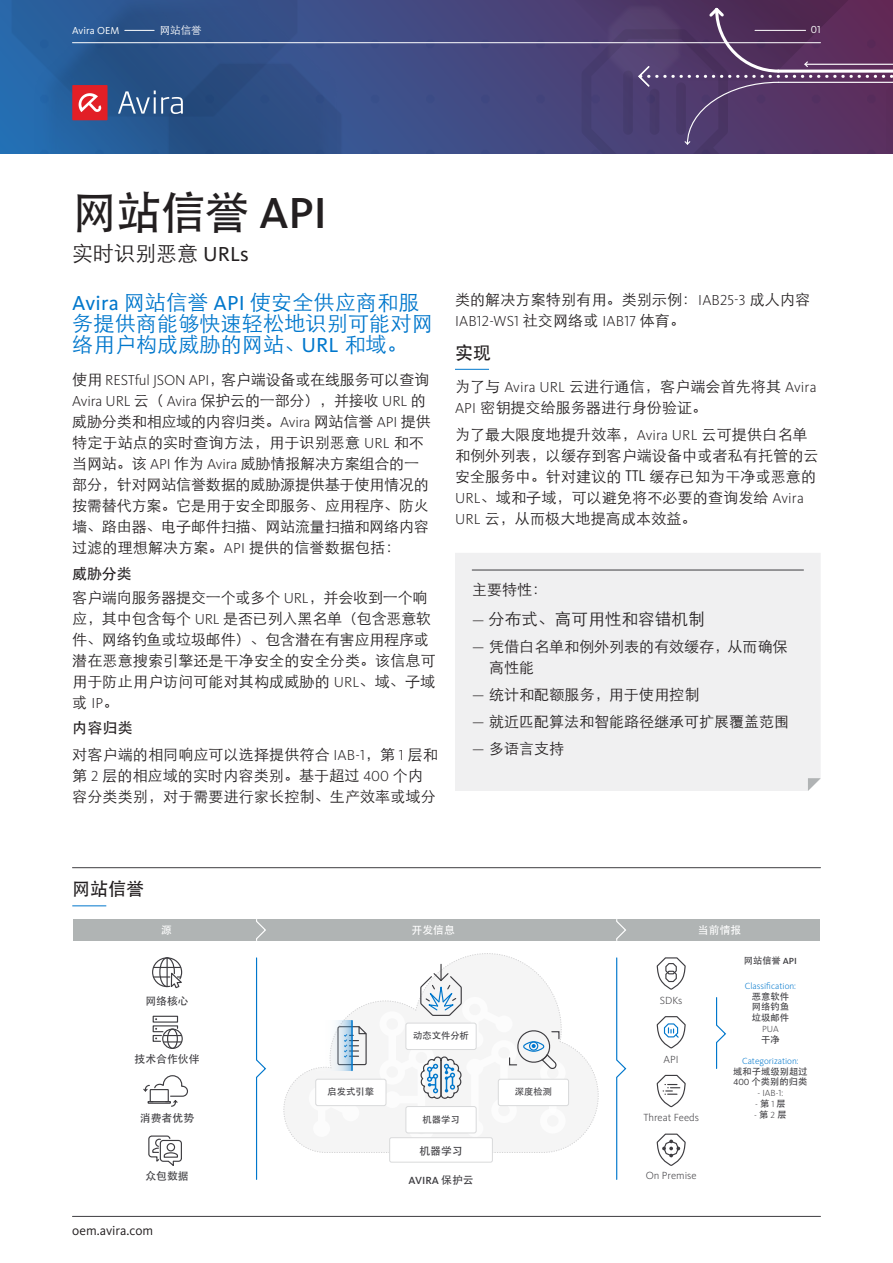
<style>
.page{position:relative;width:893px;height:1263px;background:#fff}
.page>*{position:absolute;margin:0;border:0;box-sizing:border-box;transform-origin:0 0}
._15_Main_Subhead{font:500 45px "ST Heiti SC";color:#231f20}
._05_Intro_text{font:300 21px/21px "ST Heiti SC";letter-spacing:.01em;color:#07c}
._15_Main_Subhead-2{font:300 21px "ST Heiti SC";color:#231f20}
._05_Subhead_rule_mid{font:500 18px "ST Heiti SC";color:#231f20}
._10_Bullet_Text_Blac{font:300 16.5px "ST Heiti SC";letter-spacing:.01em;color:#231f20}
._04_Bodycopy_para_sp{font:300 15px/21px "ST Heiti SC";letter-spacing:.01em;color:#231f20}
._04a_Bodycopy_2_para{font:300 15px/21px "ST Heiti SC";letter-spacing:-.01em;color:#231f20}
._04_Bodycopy_para_sp-2{font:300 15px/21px "ST Heiti SC";letter-spacing:-.01em;color:#231f20}
._10_Bullet_Text_Blac-2{font:300 15px/21px "ST Heiti SC";color:#231f20}
._11_Bullet_Heading{font:300 15px "ST Heiti SC";color:#231f20}
._17_Sub_Suhead{font:500 15px "ST Heiti SC";color:#231f20}
._04_Bodycopy_para_sp-3{font:500 15px "ST Heiti SC";color:#231f20}
.t1{font:13.5px "Kievit OT";color:#231f20}
.t2{font:300 10.65px "Kievit OT";color:#3d3c40}
.t3{font:10.65px "Adobe Heiti Std";color:#3d3c40}
.t4{font:10.65px "Adobe Heiti Std";color:#fff}
.t5{font:500 10.65px "Kievit OT";color:#3d3c40}
.t6{font:10.5px "Kievit OT";color:#fff}
.t7{font:300 10.5px "ST Heiti SC";color:#fff}
.t8{font:9.15px/10.6px "Adobe Heiti Std";color:#3d3c40;text-align:justify}
.t9{font:300 9.15px "Kievit OT";color:#07c}
.t10{font:300 9.15px "Kievit OT";color:#3d3c40}
.s1{font-family:"Kievit OT"}
.s2{font-family:"Kievit OT";font-weight:400}
.s3{font-family:"Kievit OT";font-size:15px}
.s4{font-family:"Kievit OT";font-weight:500}
.s5{font-family:"Adobe Heiti Std";font-weight:400}
</style>
<div class="page">
<div style="left:455px;top:553px;width:366px;height:238px;background:#f0f0f1"></div>
<svg style="left:0;top:0;width:574px;height:153px;background:#35518a"></svg>
<svg style="left:574px;top:0;width:319px;height:153px;background:#573b6a"></svg>
<hr style="left:72px;top:42px;width:748px;height:1px;background:#fff">
<hr style="left:755px;top:30px;width:51px;height:1px;background:#fff">
<div style="left:72px;top:85px;width:36px;height:35px;background:#e21f26"></div>
<svg style="left:78px;top:93px;width:23px;height:19px"></svg>
<svg style="left:118px;top:91px;width:65px;height:23px"></svg>
<hr style="left:72px;top:1216px;width:748px;height:1px;background:#3d3c40">
<hr style="left:455px;top:369px;width:34px;height:1px;background:#07c">
<hr style="left:472px;top:570px;width:331px;height:1px;background:#3d3c40">
<svg style="left:125px;top:30px;width:29px;height:1px"></svg>
<div style="left:389px;top:1137px;width:104px;height:25px;border:1px solid #d9dadb;border-radius:2px"></div>
<svg style="left:152px;top:957px;width:31px;height:32px"></svg>
<svg style="left:143px;top:1075px;width:45px;height:32px"></svg>
<div style="left:153px;top:1016px;width:25px;height:7px;border:1px solid #3d3c40"></div>
<svg style="left:152px;top:1018px;width:29px;height:24px"></svg>
<div style="left:162px;top:1028px;width:21px;height:21px;border:1px solid #3d3c40;border-radius:50%"></div>
<div style="left:167px;top:1028px;width:11px;height:21px;border:1px solid #3d3c40;border-radius:50%"></div>
<svg style="left:148px;top:1135px;width:34px;height:31px"></svg>
<svg style="left:616px;top:957px;width:11px;height:223px"></svg>
<svg style="left:716px;top:997px;width:10px;height:72px"></svg>
<svg style="left:256px;top:957px;width:10px;height:223px"></svg>
<svg style="left:283px;top:953px;width:316px;height:200px"></svg>
<div style="left:529px;top:1041px;width:9px;height:10px;border:1px solid #07c;border-radius:50%"></div>
<svg style="left:656px;top:957px;width:30px;height:32px"></svg>
<svg style="left:656px;top:1133px;width:30px;height:32px"></svg>
<svg style="left:656px;top:1074px;width:30px;height:33px"></svg>
<svg style="left:656px;top:1016px;width:30px;height:32px"></svg>
<div style="left:73px;top:919px;width:747px;height:22px;background:#b0b4b4"></div>
<svg style="left:256px;top:919px;width:10px;height:22px"></svg>
<svg style="left:616px;top:919px;width:10px;height:22px"></svg>
<hr style="left:72px;top:867px;width:748px;height:1px;background:#3d3c40">
<hr style="left:72px;top:905px;width:34px;height:1px;background:#07c">
<svg style="left:808px;top:778px;width:13px;height:13px"></svg>
<p class="t6" style="left:72px;top:24px;width:48px">Avira OEM</p>
<p class="t7" style="left:160px;top:21px;width:43px">网站信誉</p>
<p class="t6" style="left:811px;top:24px;width:11px">01</p>
<p class="_15_Main_Subhead" style="left:72px;top:187px;width:256px">网站信誉 <span class="s1">API</span></p>
<p class="_15_Main_Subhead-2" style="left:72px;top:235px;width:178px">实时识别恶意 <span class="s2">URLs</span></p>
<p class="_05_Intro_text" style="left:72px;top:290px;width:362px"><span class="s2">Avira</span> 网站信誉 <span class="s2">API</span> 使安全供应商和服务提供商能够快速轻松地识别可能对网络用户构成威胁的网站、<span class="s2">URL</span> 和域。</p>
<p class="_04a_Bodycopy_2_para" style="left:72px;top:368px;width:360px">使用 <span class="s1">RESTful JSON API</span>，客户端设备或在线服务可以查询<br><span class="s1">Avira URL</span> 云（ <span class="s1">Avira</span> 保护云的一部分），并接收 <span class="s1">URL</span> 的威胁分类和相应域的内容归类。<span class="s1">Avira</span> 网站信誉 <span class="s1">API</span> 提供特定于站点的实时查询方法，用于识别恶意 <span class="s1">URL</span> 和不当网站。该 <span class="s1">API</span> 作为 <span class="s1">Avira</span> 威胁情报解决方案组合的一部分，针对网站信誉数据的威胁源提供基于使用情况的按需替代方案。它是用于安全即服务、应用程序、防火墙、路由器、电子邮件扫描、网站流量扫描和网络内容过滤的理想解决方案。<span class="s1">API</span> 提供的信誉数据包括：</p>
<p class="_17_Sub_Suhead" style="left:72px;top:565px;width:61px">威胁分类</p>
<p class="_04_Bodycopy_para_sp-2" style="left:72px;top:585px;width:365px">客户端向服务器提交一个或多个 <span class="s1">URL</span>，并会收到一个响应，其中包含每个 <span class="s1">URL</span> 是否已列入黑名单（包含恶意软件、网络钓鱼或垃圾邮件）、包含潜在有害应用程序或潜在恶意搜索引擎还是干净安全的安全分类。该信息可用于防止用户访问可能对其构成威胁的 <span class="s1">URL</span>、域、子域或 <span class="s1">IP</span>。</p>
<p class="_04_Bodycopy_para_sp-3" style="left:72px;top:719px;width:62px">内容归类</p>
<p class="_04_Bodycopy_para_sp" style="left:72px;top:743px;width:367px">对客户端的相同响应可以选择提供符合 <span class="s1">IAB-1</span>，第 <span class="s1">1</span> 层和第 <span class="s1">2</span> 层的相应域的实时内容类别。基于超过 <span class="s1">400</span> 个内容分类类别，对于需要进行家长控制、生产效率或域分</p>
<p class="_04_Bodycopy_para_sp" style="left:455px;top:288px;width:357px">类的解决方案特别有用。类别示例： <span class="s1">IAB25-3</span> 成人内容<br><span class="s1">IAB12-WS1</span> 社交网络或 <span class="s1">IAB17</span> 体育。</p>
<p class="_05_Subhead_rule_mid" style="left:455px;top:343px;width:38px">实现</p>
<p class="_04_Bodycopy_para_sp" style="left:455px;top:375px;width:363px">为了与 <span class="s1">Avira URL</span> 云进行通信，客户端会首先将其 <span class="s1">Avira<br>API</span> 密钥提交给服务器进行身份验证。</p>
<p class="_04_Bodycopy_para_sp" style="left:455px;top:423px;width:365px">为了最大限度地提升效率，<span class="s1">Avira URL</span> 云可提供白名单和例外列表，以缓存到客户端设备中或者私有托管的云安全服务中。针对建议的 TTL 缓存已知为干净或恶意的<br><span class="s1">URL</span>、域和子域，可以避免将不必要的查询发给 <span class="s1">Avira<br>URL</span> 云，从而极大地提高成本效益。</p>
<p class="_11_Bullet_Heading" style="left:472px;top:576px;width:76px">主要特性：</p>
<p class="_10_Bullet_Text_Blac" style="left:472px;top:604px;width:234px"><span class="s3">—</span> 分布式、高可用性和容错机制</p>
<p class="_10_Bullet_Text_Blac-2" style="left:489px;top:634px;width:300px;text-indent:-17px"><span class="s1">—</span> 凭借白名单和例外列表的有效缓存，从而确保高性能</p>
<p class="_10_Bullet_Text_Blac-2" style="left:472px;top:682px;width:229px"><span class="s1">—</span> 统计和配额服务，用于使用控制</p>
<p class="_10_Bullet_Text_Blac-2" style="left:472px;top:709px;width:319px"><span class="s1">—</span> 就近匹配算法和智能路径继承可扩展覆盖范围</p>
<p class="_10_Bullet_Text_Blac-2" style="left:472px;top:736px;width:94px"><span class="s1">—</span> 多语言支持</p>
<p class="_05_Subhead_rule_mid" style="left:72px;top:878px;width:73px">网站信誉</p>
<p class="t4" style="left:161px;top:923px;width:12px">源</p>
<p class="t4" style="left:412px;top:923px;width:45px">开发信息</p>
<p class="t4" style="left:698px;top:923px;width:45px">当前情报</p>
<p class="t3" style="left:145px;top:995px;width:45px">网络核心</p>
<p class="t3" style="left:135px;top:1053px;width:67px">技术合作伙伴</p>
<p class="t3" style="left:140px;top:1111px;width:56px">消费者优势</p>
<p class="t8" style="left:328px;top:1087px;width:48px">启发式引擎</p>
<p class="t8" style="left:413px;top:1031px;width:57px">动态文件分析</p>
<p class="t8" style="left:422px;top:1114px;width:39px">机器学习</p>
<p class="t8" style="left:515px;top:1087px;width:39px">深度检测</p>
<p class="t2" style="left:660px;top:994px;width:24px">SDKs</p>
<p class="t2" style="left:664px;top:1052px;width:17px">API</p>
<p class="t2" style="left:643px;top:1111px;width:57px">Threat Feeds</p>
<p class="t8" style="left:744px;top:956px;width:55px">网站信誉 <span class="s4">API</span></p>
<p class="t9" style="left:745px;top:980px;width:53px">Classification:</p>
<p class="t8" style="left:752px;top:991px;width:39px">恶意软件网络钓鱼垃圾邮件</p>
<p class="t10" style="left:762px;top:1023px;width:18px">PUA</p>
<p class="t8" style="left:761px;top:1034px;width:20px">干净</p>
<p class="t9" style="left:742px;top:1055px;width:58px">Categorization:</p>
<p class="t8" style="left:733px;top:1066px;width:76px">域和子域级别超过<br><span class="s1">400</span> 个类别的归类</p>
<p class="t10" style="left:757px;top:1087px;width:27px">- IAB-1:</p>
<p class="t10" style="left:755px;top:1098px;width:32px">- <span class="s5">第</span> 1 <span class="s5">层</span></p>
<p class="t10" style="left:754px;top:1109px;width:34px">- <span class="s5">第</span>2 <span class="s5">层</span></p>
<p class="t3" style="left:419px;top:1144px;width:45px">机器学习</p>
<p class="t3" style="left:145px;top:1169px;width:45px">众包数据</p>
<p class="t5" style="left:408px;top:1174px;width:67px">AVIRA <span class="s5">保护云</span></p>
<p class="t2" style="left:646px;top:1169px;width:53px">On Premise</p>
<p class="t1" style="left:72px;top:1222px;width:83px">oem.avira.com</p>
</div>
